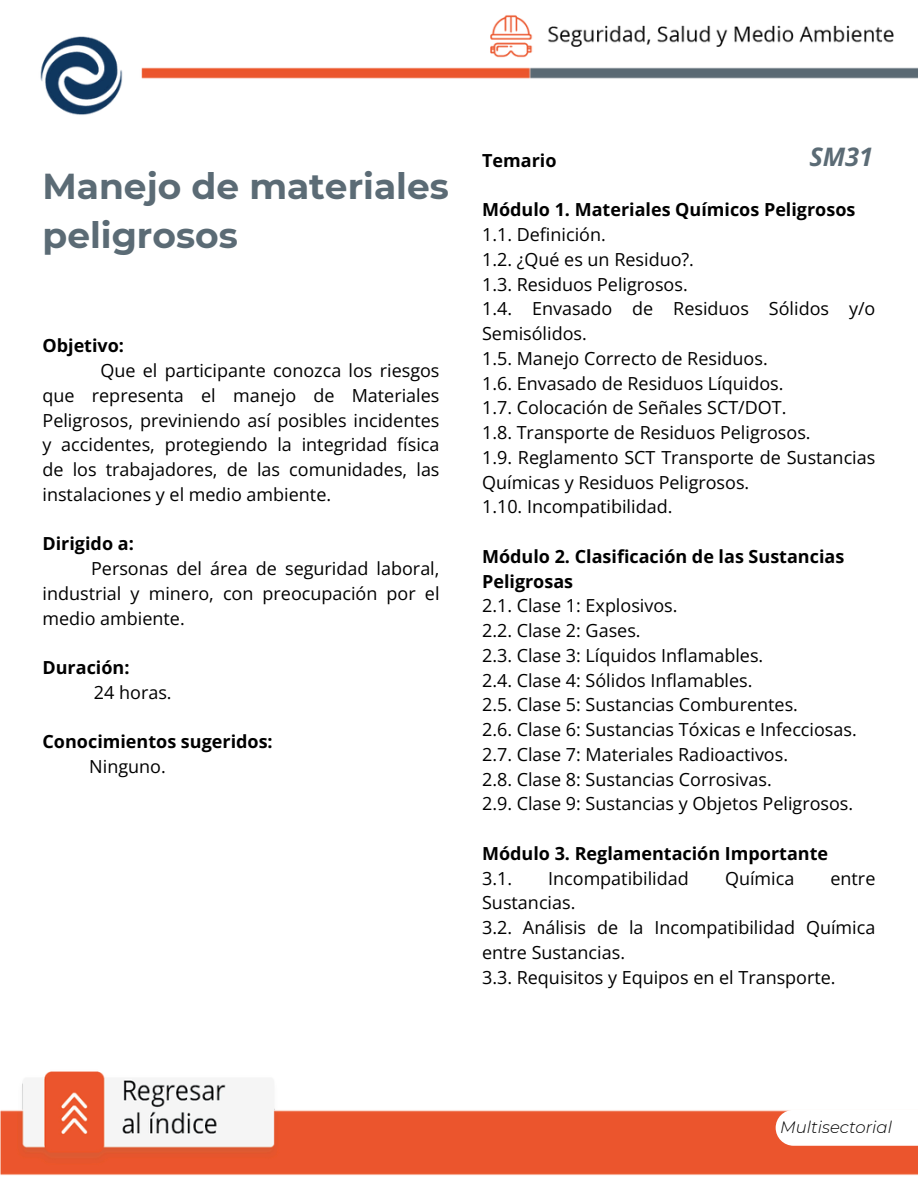
<style>
.page{position:relative;width:918px;height:1188px;background:#fff}
.page>*{position:absolute;margin:0;border:0;box-sizing:border-box;transform-origin:0 0}
.t1{font:700 36px/49.5px "Montserrat";color:#5b6b75}
.t2{font:italic 700 25.5px "Open Sans";color:#5b6b75}
.t3{font:18px/24.8px "Open Sans";color:#000}
.t4{font:700 18px/24.8px "Open Sans";color:#000}
.t5{font:italic 300 16.5px "Montserrat";color:#000}
</style>
<div class="page">
<img style="left:0;top:15px;width:918px;height:1160px">
<svg style="left:776px;top:1110px;width:142px;height:36px"></svg>
<h1 class="t1" style="left:43px;top:161px;width:408px">Manejo de materiales peligrosos</h1>
<p class="t4" style="left:43px;top:333px;width:83px">Objetivo:</p>
<p class="t3" style="left:43px;top:358px;width:399px;text-align:justify;text-indent:58px">Que el participante conozca los riesgos que representa el manejo de Materiales Peligrosos, previniendo así posibles incidentes y accidentes, protegiendo la integridad física de los trabajadores, de las comunidades, las instalaciones y el medio ambiente.</p>
<p class="t4" style="left:43px;top:531px;width:93px">Dirigido a:</p>
<p class="t3" style="left:43px;top:556px;width:399px;text-align:justify;text-indent:49px">Personas del área de seguridad laboral, industrial y minero, con preocupación por el medio ambiente.</p>
<p class="t4" style="left:43px;top:655px;width:89px">Duración:</p>
<p class="t3" style="left:94px;top:680px;width:79px">24 horas.</p>
<p class="t4" style="left:43px;top:729px;width:232px">Conocimientos sugeridos:</p>
<p class="t3" style="left:89px;top:754px;width:78px">Ninguno.</p>
<h2 class="t2" style="left:809px;top:139px;width:65px">SM31</h2>
<p class="t4" style="left:482px;top:147px;width:76px">Temario</p>
<p class="t4" style="left:482px;top:197px;width:375px">Módulo 1. Materiales Químicos Peligrosos</p>
<p class="t3" style="left:482px;top:222px;width:395px">1.1. Definición.<br>1.2. ¿Qué es un Residuo?.<br>1.3. Residuos Peligrosos.<br>1.4. Envasado de Residuos Sólidos y/o<br>Semisólidos.<br>1.5. Manejo Correcto de Residuos.<br>1.6. Envasado de Residuos Líquidos.<br>1.7. Colocación de Señales SCT/DOT.<br>1.8. Transporte de Residuos Peligrosos.<br>1.9. Reglamento SCT Transporte de Sustancias<br>Químicas y Residuos Peligrosos.<br>1.10. Incompatibilidad.</p>
<p class="t4" style="left:482px;top:543px;width:364px">Módulo 2. Clasificación de las Sustancias<br>Peligrosas</p>
<p class="t3" style="left:482px;top:593px;width:376px">2.1. Clase 1: Explosivos.<br>2.2. Clase 2: Gases.<br>2.3. Clase 3: Líquidos Inflamables.<br>2.4. Clase 4: Sólidos Inflamables.<br>2.5. Clase 5: Sustancias Comburentes.<br>2.6. Clase 6: Sustancias Tóxicas e Infecciosas.<br>2.7. Clase 7: Materiales Radioactivos.<br>2.8. Clase 8: Sustancias Corrosivas.<br>2.9. Clase 9: Sustancias y Objetos Peligrosos.</p>
<p class="t4" style="left:482px;top:840px;width:348px">Módulo 3. Reglamentación Importante</p>
<p class="t3" style="left:482px;top:865px;width:31px">3.1.</p>
<p class="t3" style="left:548px;top:865px;width:142px">Incompatibilidad</p>
<p class="t3" style="left:725px;top:865px;width:71px">Química</p>
<p class="t3" style="left:830px;top:865px;width:46px">entre</p>
<p class="t3" style="left:482px;top:890px;width:395px">Sustancias.<br>3.2. Análisis de la Incompatibilidad Química entre Sustancias.<br>3.3. Requisitos y Equipos en el Transporte.</p>
<p class="t5" style="left:780px;top:1118px;width:113px">Multisectorial</p>
</div>
